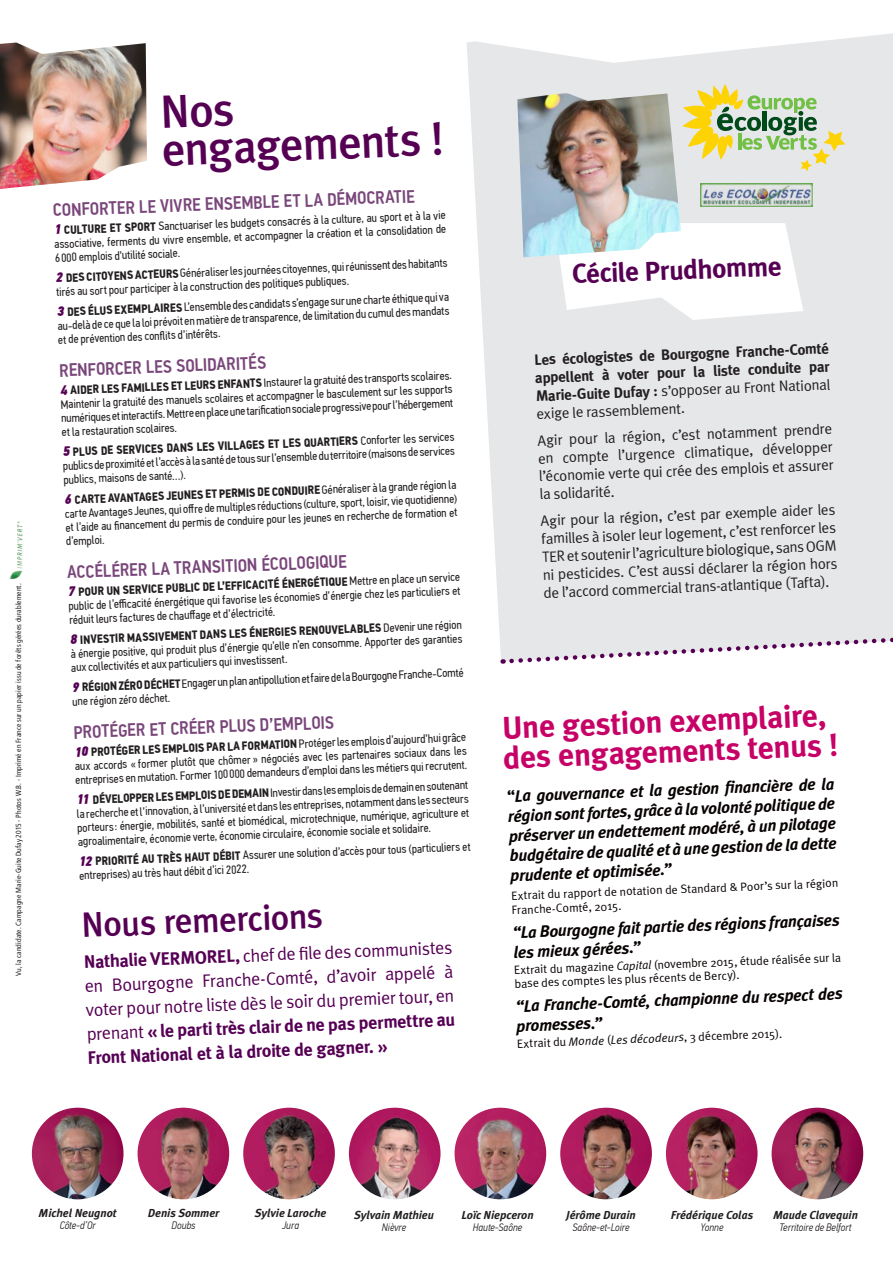
<style>
.page{position:relative;width:893px;height:1263px;background:#fff}
.page>*{position:absolute;margin:0;border:0;box-sizing:border-box;transform-origin:0 0}
.t1{font:500 46.5px "Meta Plus";color:#560054}
.t2{font:500 35.1px "Meta Plus";color:#560054}
.t3{font:700 31.65px "Meta Plus";color:#c70266}
.t4{font:700 27.15px "Meta Plus";color:#560054}
.t5{font:18px/24.2px "Meta Plus Normal";color:#560054;text-align:justify}
.t6{font:500 18px "PF Din Text Cond Pro";color:#79467a}
.t7{font:italic 700 16.5px/20px "Meta Plus";color:#080302}
.t8{font:15px/18px "Meta Plus Normal";color:#231f20;text-align:justify}
.t9{font:700 15px/18.1px "Meta Plus";color:#231f20;text-align:justify}
.t10{font:12px/14px "PF Din Text Cond Pro";color:#231f20;text-align:justify}
.t11{font:12px/14.9px "Meta Plus Normal";color:#080302}
.t12{font:italic 700 11.55px "Meta Plus";letter-spacing:-.005em;color:#231f20}
.t13{font:italic 300 10.8px "PF Din Text Cond Pro";letter-spacing:.005em;color:#231f20}
.t14{font:condensed 7.5px "Frutiger";letter-spacing:.01em;color:#231f20}
.s1{font-family:"PF Din Text Cond Pro X Black";font-style:italic;font-size:13.5px;color:#560054}
.s2{font-weight:700}
.s3{font-family:"Meta Plus";font-weight:700}
.s4{font-family:"Meta Plus Normal";font-weight:400}
.s5{font-style:normal}
.s6{font-style:italic}
</style>
<div class="page">
<svg style="left:470px;top:99px;width:423px;height:562px;background:#e7e8ea"></svg>
<svg style="left:11px;top:33px;width:882px;height:66px"></svg>
<img style="left:0;top:43px;width:147px;height:146px">
<img style="left:517px;top:84px;width:328px;height:236px">
<img style="left:10px;top:521px;width:13px;height:58px">
<svg style="left:503px;top:630px;width:390px;height:34px"></svg>
<img style="left:32px;top:1108px;width:92px;height:91px;border-radius:46px">
<img style="left:138px;top:1108px;width:91px;height:91px;border-radius:46px">
<img style="left:243px;top:1108px;width:92px;height:91px;border-radius:46px">
<img style="left:349px;top:1108px;width:92px;height:91px;border-radius:46px">
<img style="left:455px;top:1108px;width:91px;height:91px;border-radius:46px">
<img style="left:560px;top:1108px;width:92px;height:91px;border-radius:46px">
<img style="left:666px;top:1108px;width:92px;height:91px;border-radius:46px">
<img style="left:772px;top:1108px;width:91px;height:91px;border-radius:46px">
<img style="left:701px;top:183px;width:111px;height:24px">
<svg style="left:164px;top:95px;width:69px;height:4px"></svg>
<p class="t14" style="left:14px;top:976px;width:394px;rotate:-90deg">Vu, la candidate. Campagne Marie-Guite Dufay 2015 - Photos W.B. - Imprimé en France sur un papier issu de forêts gérées durablement.</p>
<p class="t1" style="left:161px;top:122px;width:284px;rotate:-2deg">engagements !</p>
<p class="t6" style="left:53px;top:199px;width:363px;rotate:-2deg">CONFORTER LE VIVRE ENSEMBLE ET LA DÉMOCRATIE</p>
<p class="t10" style="left:54px;top:222px;width:394px;rotate:-2deg"><span class="s1">1</span> <span class="s2">CULTURE ET SPORT</span> Sanctuariser les budgets consacrés à la culture, au sport et à la vie associative, ferments du vivre ensemble, et accompagner la création et la consolidation de 6000 emplois d’utilité sociale.</p>
<p class="t10" style="left:55px;top:270px;width:394px;rotate:-2deg"><span class="s1">2</span> <span class="s2">DES CITOYENS ACTEURS</span> Généraliser les journées citoyennes, qui réunissent des habitants tirés au sort pour participer à la construction des politiques publiques.</p>
<p class="t10" style="left:57px;top:304px;width:394px;rotate:-2deg"><span class="s1">3</span> <span class="s2">DES ÉLUS EXEMPLAIRES</span> L’ensemble des candidats s’engage sur une charte éthique qui va au-delà de ce que la loi prévoit en matière de transparence, de limitation du cumul des mandats et de prévention des confl its d’intérêts.</p>
<p class="t6" style="left:59px;top:359px;width:208px;rotate:-2deg">RENFORCER LES SOLIDARITÉS</p>
<p class="t10" style="left:60px;top:382px;width:394px;rotate:-2deg"><span class="s1">4</span> <span class="s2">AIDER LES FAMILLES ET LEURS ENFANTS</span> Instaurer la gratuité des transports scolaires.<br>Maintenir la gratuité des manuels scolaires et accompagner le basculement sur les supports numériques et interactifs. Mettre en place une tarifi cation sociale progressive pour l’hébergement et la restauration scolaires.</p>
<p class="t10" style="left:62px;top:444px;width:394px;rotate:-2deg"><span class="s1">5</span> <span class="s2">PLUS DE SERVICES DANS LES VILLAGES ET LES QUARTIERS</span> Conforter les services publics de proximité et l’accès à la santé de tous sur l’ensemble du territoire (maisons de services publics, maisons de santé…).</p>
<p class="t10" style="left:64px;top:492px;width:394px;rotate:-2deg"><span class="s1">6</span> <span class="s2">CARTE AVANTAGES JEUNES ET PERMIS DE CONDUIRE</span> Généraliser à la grande région la carte Avantages Jeunes, qui off re de multiples réductions (culture, sport, loisir, vie quotidienne) et l’aide au fi nancement du permis de conduire pour les jeunes en recherche de formation et d’emploi.</p>
<p class="t6" style="left:67px;top:561px;width:281px;rotate:-2deg">ACCÉLÉRER LA TRANSITION ÉCOLOGIQUE</p>
<p class="t10" style="left:68px;top:585px;width:394px;rotate:-2deg"><span class="s1">7</span> <span class="s2">POUR UN SERVICE PUBLIC DE L’EFFICACITÉ ÉNERGÉTIQUE</span> Mettre en place un service public de l’effi cacité énergétique qui favorise les économies d’énergie chez les particuliers et réduit leurs factures de chauff age et d’électricité.</p>
<p class="t10" style="left:70px;top:632px;width:394px;rotate:-2deg"><span class="s1">8</span> <span class="s2">INVESTIR MASSIVEMENT DANS LES ÉNERGIES RENOUVELABLES</span> Devenir une région à énergie positive, qui produit plus d’énergie qu’elle n’en consomme. Apporter des garanties aux collectivités et aux particuliers qui investissent.</p>
<p class="t10" style="left:72px;top:679px;width:394px;line-height:14.7px;rotate:-2deg"><span class="s1">9</span> <span class="s2">RÉGION ZÉRO DÉCHET</span> Engager un plan antipollution et faire de la Bourgogne Franche-Comté une région zéro déchet.</p>
<p class="t6" style="left:73px;top:721px;width:262px;rotate:-2deg">PROTÉGER ET CRÉER PLUS D’EMPLOIS</p>
<p class="t10" style="left:74px;top:744px;width:394px;rotate:-2deg"><span class="s1">10</span> <span class="s2">PROTÉGER LES EMPLOIS PAR LA FORMATION</span> Protéger les emplois d’aujourd’hui grâce aux accords « former plutôt que chômer » négociés avec les partenaires sociaux dans les entreprises en mutation. Former 100000 demandeurs d’emploi dans les métiers qui recrutent.</p>
<p class="t10" style="left:76px;top:792px;width:394px;rotate:-2deg"><span class="s1">11</span> <span class="s2">DÉVELOPPER LES EMPLOIS DE DEMAIN</span> Investir dans les emplois de demain en soutenant la recherche et l’innovation, à l’université et dans les entreprises, notamment dans les secteurs porteurs: énergie, mobilités, santé et biomédical, microtechnique, numérique, agriculture et agroalimentaire, économie verte, économie circulaire, économie sociale et solidaire.</p>
<p class="t10" style="left:78px;top:853px;width:394px;line-height:14.7px;rotate:-2deg"><span class="s1">12</span> <span class="s2">PRIORITÉ AU TRÈS HAUT DÉBIT</span> Assurer une solution d’accès pour tous (particuliers et entreprises) au très haut débit d’ici 2022.</p>
<p class="t2" style="left:81px;top:904px;width:243px;rotate:-2deg">Nous remercions</p>
<p class="t5" style="left:84px;top:948px;width:370px;rotate:-2deg"><span class="s3">Nathalie VERMOREL,</span> chef de fi le des communistes en Bourgogne Franche-Comté, d’avoir appelé à voter pour notre liste dès le soir du premier tour, en prenant <span class="s3">« le parti très clair de ne pas permettre au Front National et à la droite de gagner. »</span></p>
<p class="t4" style="left:571px;top:258px;width:211px;rotate:-2deg">Cécile Prudhomme</p>
<p class="t9" style="left:534px;top:350px;width:296px;rotate:-2deg">Les écologistes de Bourgogne Franche-Comté appellent à voter pour la liste conduite par Marie-Guite Dufay : <span class="s4">s’opposer au Front National exige le rassemblement.</span></p>
<p class="t8" style="left:537px;top:430px;width:296px;rotate:-2deg">Agir pour la région, c’est notamment prendre en compte l’urgence climatique, développer l’économie verte qui crée des emplois et assurer la solidarité.</p>
<p class="t8" style="left:540px;top:511px;width:296px;rotate:-2deg">Agir pour la région, c’est par exemple aider les familles à isoler leur logement, c’est renforcer les TER et soutenir l’agriculture biologique, sans OGM ni pesticides. C’est aussi déclarer la région hors de l’accord commercial trans-atlantique (Tafta).</p>
<p class="t3" style="left:501px;top:709px;width:326px;rotate:-2deg">Une gestion exemplaire,</p>
<p class="t3" style="left:502px;top:739px;width:337px;rotate:-2deg">des engagements tenus !</p>
<p class="t7" style="left:507px;top:785px;width:329px;text-align:justify;rotate:-2deg"><span class="s5">“</span>La gouvernance et la gestion fi nancière de la région sont fortes, grâce à la volonté politique de préserver un endettement modéré, à un pilotage budgétaire de qualité et à une gestion de la dette prudente et optimisée.”</p>
<p class="t11" style="left:511px;top:887px;width:329px;rotate:-2deg">Extrait du rapport de notation de Standard &amp; Poor’s sur la région<br>Franche-Comté, 2015.</p>
<p class="t7" style="left:512px;top:922px;width:329px;rotate:-2deg">“La Bourgogne fait partie des régions françaises les mieux gérées.”</p>
<p class="t11" style="left:514px;top:962px;width:329px;line-height:13.8px;rotate:-2deg">Extrait du magazine <span class="s6">Capital</span> (novembre 2015, étude réalisée sur la base des comptes les plus récents de Bercy).</p>
<p class="t7" style="left:515px;top:995px;width:329px;rotate:-2deg">“La Franche-Comté, championne du respect des promesses.”</p>
<p class="t11" style="left:517px;top:1035px;width:267px;rotate:-2deg">Extrait du <span class="s6">Monde</span> (<span class="s6">Les décodeurs</span>, 3 décembre 2015).</p>
<p class="t12" style="left:39px;top:1206px;width:80px">Michel Neugnot</p>
<p class="t13" style="left:60px;top:1219px;width:37px">Côte-d’Or</p>
<p class="t12" style="left:148px;top:1206px;width:73px">Denis Sommer</p>
<p class="t13" style="left:172px;top:1219px;width:25px">Doubs</p>
<p class="t12" style="left:255px;top:1206px;width:73px">Sylvie Laroche</p>
<p class="t13" style="left:282px;top:1219px;width:19px">Jura</p>
<p class="t12" style="left:354px;top:1208px;width:81px">Sylvain Mathieu</p>
<p class="t13" style="left:382px;top:1221px;width:26px">Nièvre</p>
<p class="t12" style="left:461px;top:1208px;width:74px">Loïc Niepceron</p>
<p class="t13" style="left:473px;top:1221px;width:51px">Haute-Saône</p>
<p class="t12" style="left:566px;top:1208px;width:71px">Jérôme Durain</p>
<p class="t13" style="left:572px;top:1221px;width:59px">Saône-et-Loire</p>
<p class="t12" style="left:671px;top:1208px;width:84px">Frédérique Colas</p>
<p class="t13" style="left:701px;top:1221px;width:24px">Yonne</p>
<p class="t12" style="left:773px;top:1208px;width:87px">Maude Clavequin</p>
<p class="t13" style="left:779px;top:1221px;width:74px">Territoire de Belfort</p>
</div>
